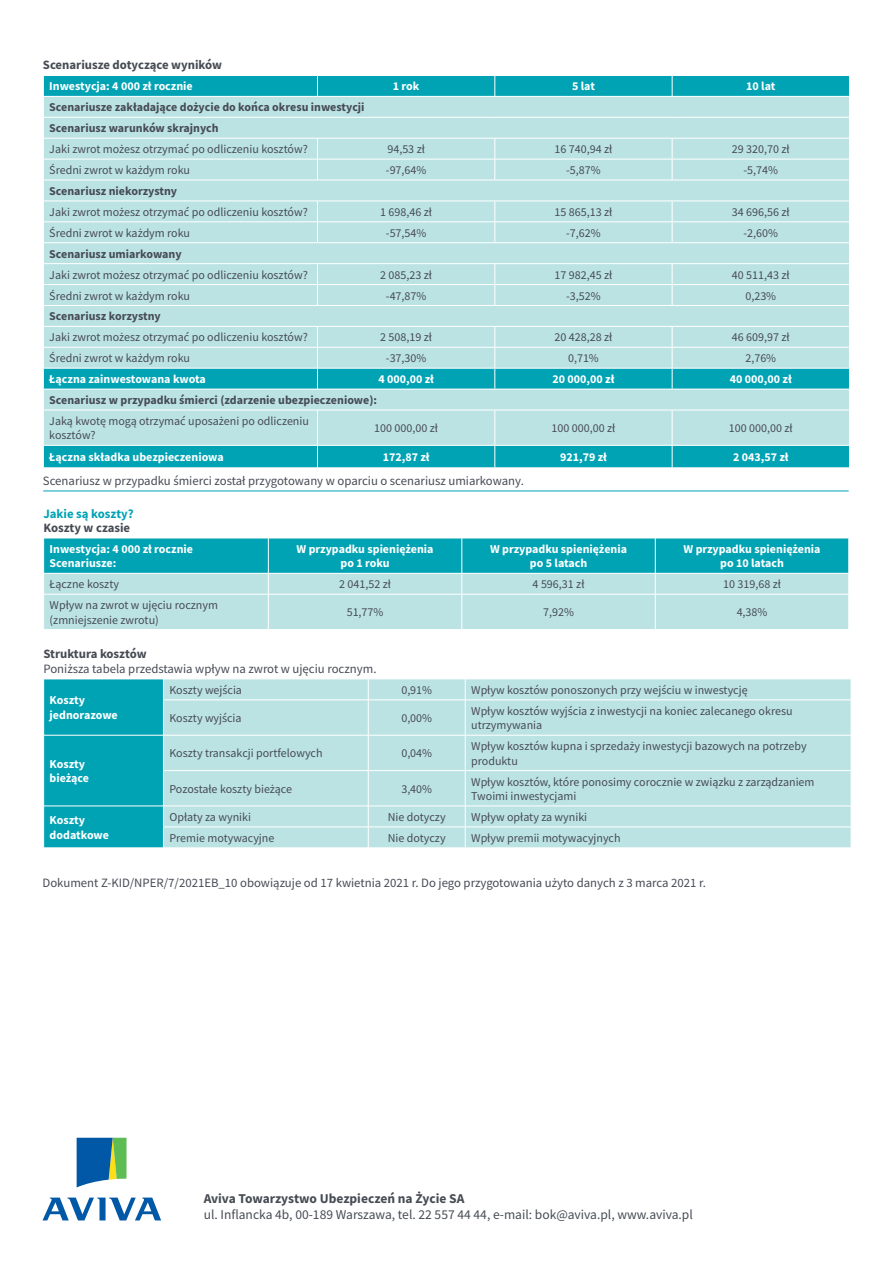
<style>
.page{position:relative;width:893px;height:1263px;background:#fff}
.page>*{position:absolute;margin:0;border:0;box-sizing:border-box;transform-origin:0 0}
.t1{font:13.5px "Source Sans Pro";color:#464b54}
.t2{font:700 13.5px "Source Sans Pro";color:#464b54}
.t3{font:12.75px "Source Sans Pro";color:#464b54}
.srodtytul{font:700 12.75px "Source Sans Pro";color:#464b54}
.t4{font:700 12.75px "Source Sans Pro";color:#00a3b4}
.t5{font:12px/14.4px "Source Sans Pro";color:#464b54}
.t6{font:700 12px/14.4px "Source Sans Pro";color:#fff}
.t7{font:700 12px "Source Sans Pro";color:#464b54}
</style>
<div class="page">
<hr style="left:43px;top:491px;width:806px;height:1px;background:#00a3b4">
<div style="left:44px;top:446px;width:805px;height:21px;background:#00a3b4"></div>
<div style="left:44px;top:411px;width:805px;height:34px;background:#bce3e4"></div>
<svg style="left:317px;top:446px;width:1px;height:21px"></svg>
<svg style="left:495px;top:446px;width:1px;height:21px"></svg>
<svg style="left:672px;top:446px;width:1px;height:21px"></svg>
<svg style="left:43px;top:446px;width:1px;height:21px"></svg>
<hr style="left:317px;top:410px;width:1px;height:35px;background:#fff">
<svg style="left:43px;top:75px;width:807px;height:335px;background:#a9dcdf"></svg>
<hr style="left:495px;top:410px;width:1px;height:35px;background:#fff">
<hr style="left:672px;top:410px;width:1px;height:35px;background:#fff">
<svg style="left:43px;top:538px;width:806px;height:91px;background:#77cbd2"></svg>
<hr style="left:462px;top:594px;width:1px;height:35px;background:#fff">
<div style="left:44px;top:679px;width:119px;height:56px;background:#00a3b4"></div>
<div style="left:164px;top:701px;width:687px;height:146px;background:#bce3e4"></div>
<hr style="left:368px;top:700px;width:1px;height:35px;background:#fff">
<hr style="left:465px;top:700px;width:1px;height:35px;background:#fff">
<hr style="left:368px;top:735px;width:1px;height:35px;background:#fff">
<hr style="left:465px;top:735px;width:1px;height:35px;background:#fff">
<hr style="left:368px;top:771px;width:1px;height:35px;background:#fff">
<hr style="left:465px;top:771px;width:1px;height:35px;background:#fff">
<svg style="left:368px;top:807px;width:1px;height:40px"></svg>
<svg style="left:465px;top:807px;width:1px;height:41px"></svg>
<hr style="left:43px;top:679px;width:120px;height:1px;background:#fff">
<svg style="left:163px;top:679px;width:688px;height:21px;background:#bfe4e5"></svg>
<hr style="left:163px;top:770px;width:205px;height:1px;background:#fff">
<hr style="left:368px;top:770px;width:97px;height:1px;background:#fff">
<hr style="left:465px;top:770px;width:386px;height:1px;background:#fff">
<hr style="left:163px;top:735px;width:205px;height:1px;background:#fff">
<hr style="left:368px;top:735px;width:97px;height:1px;background:#fff">
<hr style="left:465px;top:735px;width:386px;height:1px;background:#fff">
<hr style="left:163px;top:806px;width:205px;height:1px;background:#fff">
<div style="left:43px;top:735px;width:121px;height:113px;background:#00a3b4"></div>
<hr style="left:368px;top:806px;width:97px;height:1px;background:#fff">
<hr style="left:465px;top:806px;width:386px;height:1px;background:#fff">
<hr style="left:163px;top:827px;width:205px;height:1px;background:#fff">
<hr style="left:368px;top:827px;width:97px;height:1px;background:#fff">
<hr style="left:465px;top:827px;width:386px;height:1px;background:#fff">
<svg style="left:77px;top:1138px;width:50px;height:49px;background:#438998"></svg>
<svg style="left:43px;top:1197px;width:118px;height:23px"></svg>
<p class="srodtytul" style="left:43px;top:56px;width:181px">Scenariusze dotyczące wyników</p>
<p class="t6" style="left:49px;top:79px;width:145px">Inwestycja: 4 000 zł rocznie</p>
<p class="t6" style="left:393px;top:79px;width:28px">1 rok</p>
<p class="t6" style="left:572px;top:79px;width:24px">5 lat</p>
<p class="t6" style="left:746px;top:79px;width:31px">10 lat</p>
<p class="t7" style="left:49px;top:99px;width:317px">Scenariusze zakładające dożycie do końca okresu inwestycji</p>
<p class="t7" style="left:49px;top:120px;width:171px">Scenariusz warunków skrajnych</p>
<p class="t5" style="left:49px;top:142px;width:260px">Jaki zwrot możesz otrzymać po odliczeniu kosztów?</p>
<p class="t5" style="left:387px;top:142px;width:39px">94,53 zł</p>
<p class="t5" style="left:555px;top:142px;width:59px">16 740,94 zł</p>
<p class="t5" style="left:732px;top:142px;width:59px">29 320,70 zł</p>
<p class="t5" style="left:49px;top:163px;width:142px">Średni zwrot w każdym roku</p>
<p class="t5" style="left:386px;top:163px;width:42px">-97,64%</p>
<p class="t5" style="left:566px;top:163px;width:36px">-5,87%</p>
<p class="t5" style="left:743px;top:163px;width:36px">-5,74%</p>
<p class="t7" style="left:49px;top:183px;width:129px">Scenariusz niekorzystny</p>
<p class="t5" style="left:49px;top:205px;width:260px">Jaki zwrot możesz otrzymać po odliczeniu kosztów?</p>
<p class="t5" style="left:380px;top:205px;width:53px">1 698,46 zł</p>
<p class="t5" style="left:555px;top:205px;width:59px">15 865,13 zł</p>
<p class="t5" style="left:732px;top:205px;width:59px">34 696,56 zł</p>
<p class="t5" style="left:49px;top:226px;width:142px">Średni zwrot w każdym roku</p>
<p class="t5" style="left:386px;top:226px;width:42px">-57,54%</p>
<p class="t5" style="left:566px;top:226px;width:36px">-7,62%</p>
<p class="t5" style="left:743px;top:226px;width:36px">-2,60%</p>
<p class="t7" style="left:49px;top:246px;width:134px">Scenariusz umiarkowany</p>
<p class="t5" style="left:49px;top:267px;width:260px">Jaki zwrot możesz otrzymać po odliczeniu kosztów?</p>
<p class="t5" style="left:380px;top:267px;width:53px">2 085,23 zł</p>
<p class="t5" style="left:555px;top:267px;width:59px">17 982,45 zł</p>
<p class="t5" style="left:732px;top:267px;width:59px">40 511,43 zł</p>
<p class="t5" style="left:49px;top:288px;width:142px">Średni zwrot w każdym roku</p>
<p class="t5" style="left:386px;top:288px;width:42px">-47,87%</p>
<p class="t5" style="left:566px;top:288px;width:36px">-3,52%</p>
<p class="t5" style="left:745px;top:288px;width:32px">0,23%</p>
<p class="t7" style="left:49px;top:308px;width:113px">Scenariusz korzystny</p>
<p class="t5" style="left:49px;top:330px;width:260px">Jaki zwrot możesz otrzymać po odliczeniu kosztów?</p>
<p class="t5" style="left:380px;top:330px;width:53px">2 508,19 zł</p>
<p class="t5" style="left:555px;top:330px;width:59px">20 428,28 zł</p>
<p class="t5" style="left:732px;top:330px;width:59px">46 609,97 zł</p>
<p class="t5" style="left:49px;top:351px;width:142px">Średni zwrot w każdym roku</p>
<p class="t5" style="left:386px;top:351px;width:42px">-37,30%</p>
<p class="t5" style="left:568px;top:351px;width:32px">0,71%</p>
<p class="t5" style="left:745px;top:351px;width:32px">2,76%</p>
<p class="t6" style="left:49px;top:372px;width:158px">Łączna zainwestowana kwota</p>
<p class="t6" style="left:378px;top:372px;width:57px">4 000,00 zł</p>
<p class="t6" style="left:552px;top:372px;width:63px">20 000,00 zł</p>
<p class="t6" style="left:730px;top:372px;width:63px">40 000,00 zł</p>
<p class="t7" style="left:49px;top:392px;width:329px">Scenariusz w przypadku śmierci (zdarzenie ubezpieczeniowe):</p>
<p class="t5" style="left:49px;top:414px;width:261px">Jaką kwotę mogą otrzymać uposażeni po odliczeniu kosztów?</p>
<p class="t5" style="left:374px;top:421px;width:65px">100 000,00 zł</p>
<p class="t5" style="left:552px;top:421px;width:65px">100 000,00 zł</p>
<p class="t5" style="left:729px;top:421px;width:65px">100 000,00 zł</p>
<p class="t6" style="left:49px;top:450px;width:176px">Łączna składka ubezpieczeniowa</p>
<p class="t6" style="left:383px;top:450px;width:48px">172,87 zł</p>
<p class="t6" style="left:560px;top:450px;width:48px">921,79 zł</p>
<p class="t6" style="left:733px;top:450px;width:57px">2 043,57 zł</p>
<p class="t3" style="left:43px;top:473px;width:482px">Scenariusz w przypadku śmierci został przygotowany w oparciu o scenariusz umiarkowany.</p>
<p class="t4" style="left:43px;top:505px;width:92px">Jakie są koszty?</p>
<p class="srodtytul" style="left:43px;top:519px;width:88px">Koszty w czasie</p>
<p class="t6" style="left:50px;top:542px;width:145px">Inwestycja: 4 000 zł rocznie</p>
<p class="t6" style="left:50px;top:556px;width:68px">Scenariusze:</p>
<p class="t6" style="left:297px;top:542px;width:139px">W przypadku spieniężenia</p>
<p class="t6" style="left:340px;top:556px;width:51px">po 1 roku</p>
<p class="t6" style="left:490px;top:542px;width:139px">W przypadku spieniężenia</p>
<p class="t6" style="left:530px;top:556px;width:59px">po 5 latach</p>
<p class="t6" style="left:683px;top:542px;width:139px">W przypadku spieniężenia</p>
<p class="t6" style="left:720px;top:556px;width:65px">po 10 latach</p>
<p class="t5" style="left:50px;top:577px;width:71px">Łączne koszty</p>
<p class="t5" style="left:339px;top:577px;width:53px">2 041,52 zł</p>
<p class="t5" style="left:533px;top:577px;width:53px">4 596,31 zł</p>
<p class="t5" style="left:723px;top:577px;width:59px">10 319,68 zł</p>
<p class="t5" style="left:50px;top:598px;width:170px">Wpływ na zwrot w ujęciu rocznym (zmniejszenie zwrotu)</p>
<p class="t5" style="left:347px;top:605px;width:38px">51,77%</p>
<p class="t5" style="left:543px;top:605px;width:32px">7,92%</p>
<p class="t5" style="left:737px;top:605px;width:32px">4,38%</p>
<p class="srodtytul" style="left:43px;top:645px;width:105px">Struktura kosztów</p>
<p class="t3" style="left:43px;top:660px;width:335px">Poniższa tabela przedstawia wpływ na zwrot w ujęciu rocznym.</p>
<p class="t6" style="left:50px;top:693px;width:70px">Koszty jednorazowe</p>
<p class="t5" style="left:169px;top:683px;width:74px">Koszty wejścia</p>
<p class="t5" style="left:401px;top:683px;width:32px">0,91%</p>
<p class="t5" style="left:471px;top:683px;width:278px">Wpływ kosztów ponoszonych przy wejściu w inwestycję</p>
<p class="t5" style="left:169px;top:711px;width:74px">Koszty wyjścia</p>
<p class="t5" style="left:401px;top:711px;width:32px">0,00%</p>
<p class="t5" style="left:471px;top:703px;width:323px">Wpływ kosztów wyjścia z inwestycji na koniec zalecanego okresu utrzymywania</p>
<p class="t6" style="left:50px;top:756px;width:41px">Koszty bieżące</p>
<p class="t5" style="left:169px;top:746px;width:155px">Koszty transakcji portfelowych</p>
<p class="t5" style="left:401px;top:746px;width:32px">0,04%</p>
<p class="t5" style="left:471px;top:739px;width:337px">Wpływ kosztów kupna i sprzedaży inwestycji bazowych na potrzeby</p>
<p class="t5" style="left:471px;top:753px;width:48px">produktu</p>
<p class="t5" style="left:169px;top:781px;width:124px">Pozostałe koszty bieżące</p>
<p class="t5" style="left:401px;top:781px;width:32px">3,40%</p>
<p class="t5" style="left:471px;top:774px;width:345px">Wpływ kosztów, które ponosimy corocznie w związku z zarządzaniem<br>Twoimi inwestycjami</p>
<p class="t6" style="left:50px;top:813px;width:61px">Koszty dodatkowe</p>
<p class="t5" style="left:169px;top:810px;width:83px">Opłaty za wyniki</p>
<p class="t5" style="left:388px;top:810px;width:59px">Nie dotyczy</p>
<p class="t5" style="left:471px;top:810px;width:118px">Wpływ opłaty za wyniki</p>
<p class="t5" style="left:169px;top:830px;width:106px">Premie motywacyjne</p>
<p class="t5" style="left:388px;top:830px;width:59px">Nie dotyczy</p>
<p class="t5" style="left:471px;top:830px;width:151px">Wpływ premii motywacyjnych</p>
<p class="t3" style="left:43px;top:874px;width:665px">Dokument Z-KID/NPER/7/2021EB_10 obowiązuje od 17 kwietnia 2021 r. Do jego przygotowania użyto danych z 3 marca 2021 r.</p>
<p class="t2" style="left:204px;top:1189px;width:262px">Aviva Towarzystwo Ubezpieczeń na Życie SA</p>
<p class="t1" style="left:204px;top:1206px;width:491px">ul. Inflancka 4b, 00-189 Warszawa, tel. 22 557 44 44, e-mail: bok@aviva.pl, www.aviva.pl</p>
</div>
